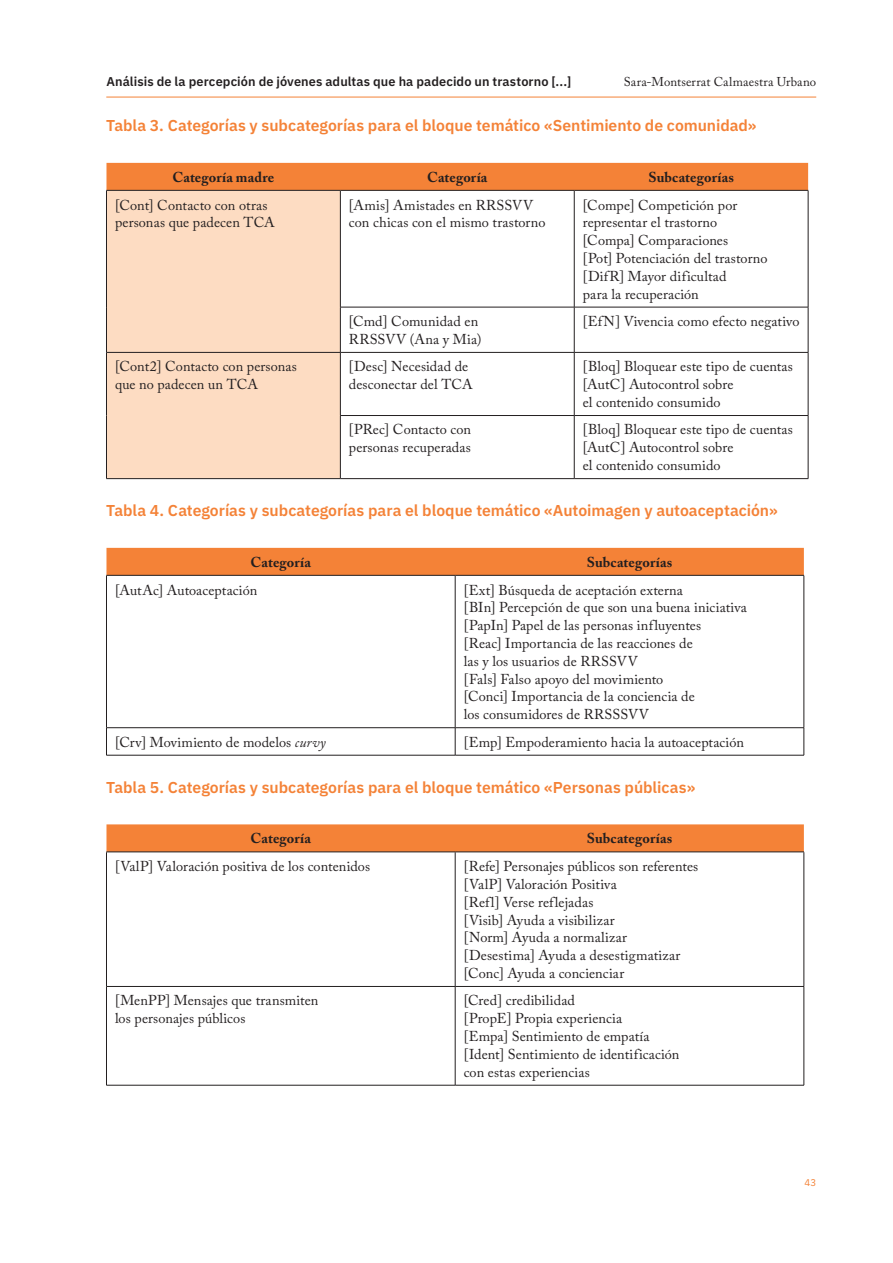
<style>
.page{position:relative;width:893px;height:1263px;background:#fff}
.page>*{position:absolute;margin:0;border:0;box-sizing:border-box;transform-origin:0 0}
.Titol_foto{font:600 15.75px "IBM Plex Sans";color:#f48237}
.Normal-taula{font:14.25px/17.9px "Adobe Caslon Pro";letter-spacing:.005em;color:#231f20}
.Titol-taula{font:700 14.25px "Adobe Caslon Pro";letter-spacing:.01em;color:#231f20}
.t1{font:600 12.75px "IBM Plex Sans";letter-spacing:.005em;color:#231f20}
.t2{font:12.75px "Adobe Caslon Pro";letter-spacing:.015em;color:#231f20}
.t3{font:9.75px "IBM Plex Sans";color:#f48237}
.s1{font-style:italic}
</style>
<div class="page">
<hr style="left:106px;top:97px;width:710px;height:1px;background:#f48237">
<div style="left:106px;top:163px;width:702px;height:27px;background:#f48237"></div>
<div style="left:107px;top:191px;width:233px;height:287px;background:#fddcc2"></div>
<hr style="left:106px;top:191px;width:1px;height:116px;background:#231f20">
<hr style="left:340px;top:191px;width:1px;height:116px;background:#231f20">
<hr style="left:574px;top:191px;width:1px;height:116px;background:#231f20">
<hr style="left:808px;top:191px;width:1px;height:116px;background:#231f20">
<hr style="left:106px;top:307px;width:1px;height:45px;background:#231f20">
<hr style="left:340px;top:307px;width:234px;height:1px;background:#231f20">
<hr style="left:340px;top:307px;width:1px;height:45px;background:#231f20">
<hr style="left:574px;top:307px;width:234px;height:1px;background:#231f20">
<hr style="left:574px;top:307px;width:1px;height:45px;background:#231f20">
<hr style="left:808px;top:307px;width:1px;height:45px;background:#231f20">
<hr style="left:106px;top:352px;width:234px;height:1px;background:#231f20">
<hr style="left:106px;top:353px;width:1px;height:62px;background:#231f20">
<hr style="left:340px;top:352px;width:234px;height:1px;background:#231f20">
<hr style="left:340px;top:353px;width:1px;height:62px;background:#231f20">
<hr style="left:574px;top:352px;width:234px;height:1px;background:#231f20">
<hr style="left:574px;top:353px;width:1px;height:62px;background:#231f20">
<hr style="left:808px;top:353px;width:1px;height:62px;background:#231f20">
<hr style="left:106px;top:415px;width:1px;height:63px;background:#231f20">
<hr style="left:340px;top:415px;width:234px;height:1px;background:#231f20">
<hr style="left:340px;top:416px;width:1px;height:62px;background:#231f20">
<hr style="left:574px;top:415px;width:234px;height:1px;background:#231f20">
<hr style="left:574px;top:416px;width:1px;height:62px;background:#231f20">
<hr style="left:808px;top:416px;width:1px;height:62px;background:#231f20">
<hr style="left:106px;top:478px;width:234px;height:1px;background:#231f20">
<hr style="left:340px;top:478px;width:234px;height:1px;background:#231f20">
<hr style="left:574px;top:478px;width:234px;height:1px;background:#231f20">
<hr style="left:106px;top:190px;width:234px;height:1px;background:#231f20">
<hr style="left:340px;top:190px;width:234px;height:1px;background:#231f20">
<hr style="left:574px;top:190px;width:234px;height:1px;background:#231f20">
<div style="left:106px;top:548px;width:698px;height:27px;background:#f48237"></div>
<hr style="left:106px;top:576px;width:1px;height:151px;background:#231f20">
<hr style="left:455px;top:576px;width:1px;height:151px;background:#231f20">
<hr style="left:804px;top:576px;width:1px;height:151px;background:#231f20">
<hr style="left:106px;top:727px;width:349px;height:1px;background:#231f20">
<svg style="left:106px;top:728px;width:1px;height:27px"></svg>
<hr style="left:455px;top:727px;width:349px;height:1px;background:#231f20">
<svg style="left:455px;top:728px;width:1px;height:27px"></svg>
<svg style="left:804px;top:728px;width:1px;height:27px"></svg>
<hr style="left:106px;top:755px;width:349px;height:1px;background:#231f20">
<hr style="left:455px;top:755px;width:349px;height:1px;background:#231f20">
<hr style="left:106px;top:575px;width:349px;height:1px;background:#231f20">
<hr style="left:455px;top:575px;width:349px;height:1px;background:#231f20">
<div style="left:106px;top:824px;width:698px;height:27px;background:#f48237"></div>
<hr style="left:106px;top:852px;width:1px;height:134px;background:#231f20">
<hr style="left:455px;top:852px;width:1px;height:134px;background:#231f20">
<hr style="left:804px;top:852px;width:1px;height:134px;background:#231f20">
<hr style="left:106px;top:986px;width:349px;height:1px;background:#231f20">
<hr style="left:106px;top:987px;width:1px;height:98px;background:#231f20">
<hr style="left:455px;top:986px;width:349px;height:1px;background:#231f20">
<hr style="left:455px;top:987px;width:1px;height:98px;background:#231f20">
<hr style="left:804px;top:987px;width:1px;height:98px;background:#231f20">
<hr style="left:106px;top:1085px;width:349px;height:1px;background:#231f20">
<hr style="left:455px;top:1085px;width:349px;height:1px;background:#231f20">
<hr style="left:106px;top:851px;width:349px;height:1px;background:#231f20">
<hr style="left:455px;top:851px;width:349px;height:1px;background:#231f20">
<p class="t1" style="left:107px;top:72px;width:466px">Análisis de la percepción de jóvenes adultas que ha padecido un trastorno [...]</p>
<p class="t2" style="left:624px;top:74px;width:194px">Sara‑Montserrat Calmaestra Urbano</p>
<p class="Titol_foto" style="left:106px;top:113px;width:652px">Tabla 3. Categorías y subcategorías para el bloque temático «Sentimiento de comunidad»</p>
<p class="Titol-taula" style="left:173px;top:169px;width:103px">Categoría madre</p>
<p class="Titol-taula" style="left:427px;top:169px;width:62px">Categoría</p>
<p class="Titol-taula" style="left:648px;top:169px;width:87px">Subcategorías</p>
<p class="Normal-taula" style="left:115px;top:196px;width:161px">[Cont] Contacto con otras personas que padecen TCA</p>
<p class="Normal-taula" style="left:349px;top:196px;width:198px">[Amis] Amistades en RRSSVV con chicas con el mismo trastorno</p>
<p class="Normal-taula" style="left:583px;top:196px;width:156px">[Compe] Competición por representar el trastorno</p>
<p class="Normal-taula" style="left:583px;top:231px;width:147px">[Compa] Comparaciones</p>
<p class="Normal-taula" style="left:583px;top:249px;width:186px">[Pot] Potenciación del trastorno</p>
<p class="Normal-taula" style="left:583px;top:267px;width:145px">[DifR] Mayor dificultad para la recuperación</p>
<p class="Normal-taula" style="left:349px;top:312px;width:134px">[Cmd] Comunidad en<br>RRSSVV (Ana y Mia)</p>
<p class="Normal-taula" style="left:583px;top:312px;width:218px">[EfN] Vivencia como efecto negativo</p>
<p class="Normal-taula" style="left:115px;top:357px;width:183px">[Cont2] Contacto con personas que no padecen un TCA</p>
<p class="Normal-taula" style="left:349px;top:357px;width:125px">[Desc] Necesidad de desconectar del TCA</p>
<p class="Normal-taula" style="left:583px;top:357px;width:212px">[Bloq] Bloquear este tipo de cuentas</p>
<p class="Normal-taula" style="left:583px;top:375px;width:152px">[AutC] Autocontrol sobre el contenido consumido</p>
<p class="Normal-taula" style="left:349px;top:421px;width:124px">[PRec] Contacto con personas recuperadas</p>
<p class="Normal-taula" style="left:583px;top:421px;width:212px">[Bloq] Bloquear este tipo de cuentas</p>
<p class="Normal-taula" style="left:583px;top:438px;width:152px">[AutC] Autocontrol sobre el contenido consumido</p>
<p class="Titol_foto" style="left:106px;top:498px;width:673px">Tabla 4. Categorías y subcategorías para el bloque temático «Autoimagen y autoaceptación»</p>
<p class="Titol-taula" style="left:251px;top:554px;width:62px">Categoría</p>
<p class="Titol-taula" style="left:587px;top:554px;width:87px">Subcategorías</p>
<p class="Normal-taula" style="left:115px;top:581px;width:144px">[AutAc] Autoaceptación</p>
<p class="Normal-taula" style="left:464px;top:581px;width:221px">[Ext] Búsqueda de aceptación externa</p>
<p class="Normal-taula" style="left:464px;top:598px;width:285px">[BIn] Percepción de que son una buena iniciativa</p>
<p class="Normal-taula" style="left:464px;top:616px;width:239px">[PapIn] Papel de las personas influyentes</p>
<p class="Normal-taula" style="left:464px;top:634px;width:231px">[Reac] Importancia de las reacciones de las y los usuarios de RRSSVV</p>
<p class="Normal-taula" style="left:464px;top:670px;width:201px">[Fals] Falso apoyo del movimiento</p>
<p class="Normal-taula" style="left:464px;top:687px;width:233px">[Conci] Importancia de la conciencia de los consumidores de RRSSSVV</p>
<p class="Normal-taula" style="left:115px;top:733px;width:212px">[Crv] Movimiento de modelos <span class="s1">curvy</span></p>
<p class="Normal-taula" style="left:464px;top:733px;width:282px">[Emp] Empoderamiento hacia la autoaceptación</p>
<p class="Titol_foto" style="left:106px;top:775px;width:591px">Tabla 5. Categorías y subcategorías para el bloque temático «Personas públicas»</p>
<p class="Titol-taula" style="left:251px;top:830px;width:62px">Categoría</p>
<p class="Titol-taula" style="left:587px;top:830px;width:87px">Subcategorías</p>
<p class="Normal-taula" style="left:115px;top:857px;width:257px">[ValP] Valoración positiva de los contenidos</p>
<p class="Normal-taula" style="left:464px;top:857px;width:236px">[Refe] Personajes públicos son referentes</p>
<p class="Normal-taula" style="left:464px;top:875px;width:155px">[ValP] Valoración Positiva</p>
<p class="Normal-taula" style="left:464px;top:893px;width:131px">[Refl] Verse reflejadas</p>
<p class="Normal-taula" style="left:464px;top:911px;width:153px">[Visib] Ayuda a visibilizar</p>
<p class="Normal-taula" style="left:464px;top:928px;width:165px">[Norm] Ayuda a normalizar</p>
<p class="Normal-taula" style="left:464px;top:946px;width:218px">[Desestima] Ayuda a desestigmatizar</p>
<p class="Normal-taula" style="left:464px;top:964px;width:162px">[Conc] Ayuda a concienciar</p>
<p class="Normal-taula" style="left:115px;top:991px;width:205px">[MenPP] Mensajes que transmiten los personajes públicos</p>
<p class="Normal-taula" style="left:464px;top:991px;width:113px">[Cred] credibilidad</p>
<p class="Normal-taula" style="left:464px;top:1009px;width:160px">[PropE] Propia experiencia</p>
<p class="Normal-taula" style="left:464px;top:1027px;width:187px">[Empa] Sentimiento de empatía</p>
<p class="Normal-taula" style="left:464px;top:1045px;width:217px">[Ident] Sentimiento de identificación con estas experiencias</p>
<p class="t3" style="left:804px;top:1175px;width:14px">43</p>
</div>
